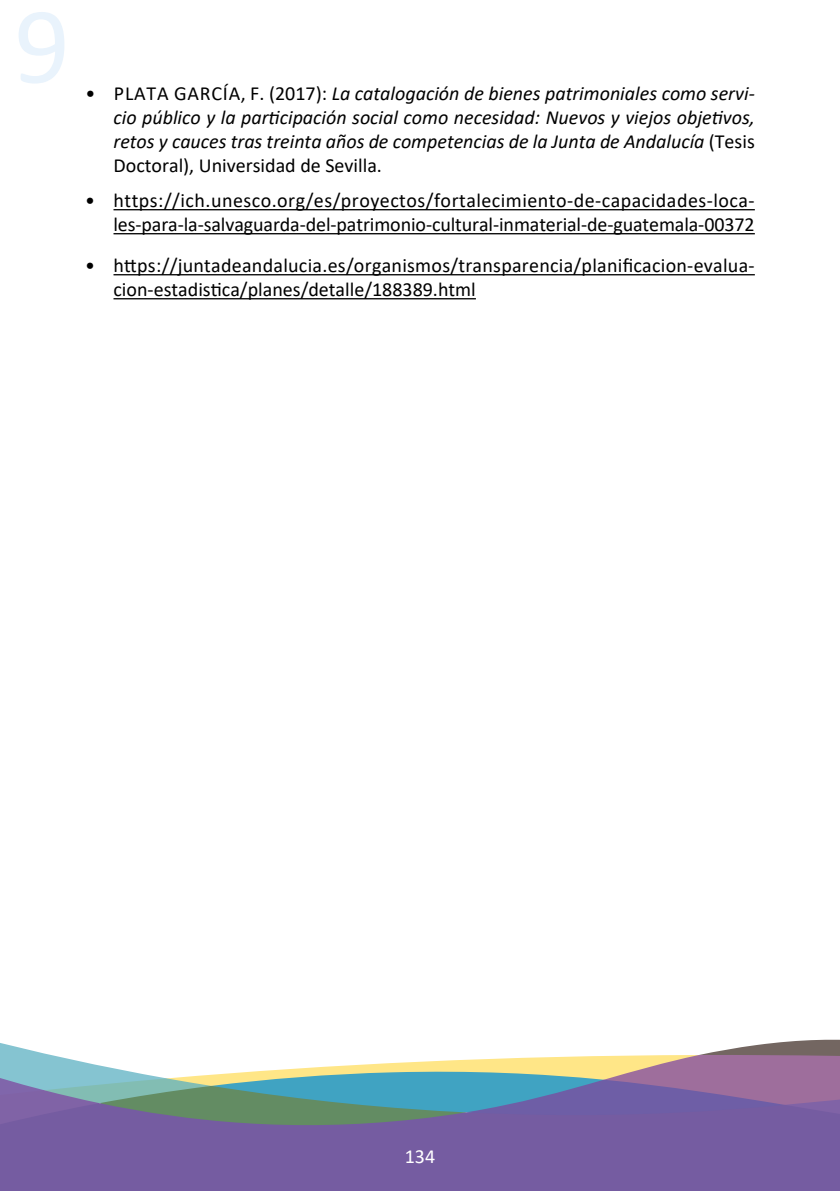
<style>
.page{position:relative;width:840px;height:1191px;background:#fff}
.page>*{position:absolute;margin:0;border:0;box-sizing:border-box;transform-origin:0 0}
.t1{font:110px "Calibri";color:#e9f3fc}
.t2{font:italic 20px/24px "Calibri";color:#000;text-align:justify}
.t3{font:20px/24px "Calibri";letter-spacing:-.005em;color:#000;text-align:right}
.t4{font:20px/24px "Calibri";letter-spacing:.015em;color:#000}
.t5{font:20px "Calibri";color:#fff}
.s1{font-style:normal}
</style>
<div class="page">
<svg style="left:0;top:1039px;width:839px;height:64px"></svg>
<svg style="left:0;top:1103px;width:839px;height:58px;background:#72629b"></svg>
<div style="left:0;top:1161px;width:839px;height:30px;background:#755ca1"></div>
<hr style="left:113px;top:209px;width:641px;height:1px;background:#000">
<hr style="left:113px;top:233px;width:641px;height:1px;background:#000">
<hr style="left:113px;top:274px;width:641px;height:1px;background:#000">
<hr style="left:113px;top:298px;width:362px;height:1px;background:#000">
<h1 class="t1" style="left:14px;top:-30px;width:57px">9</h1>
<p class="t2" style="left:113px;top:81px;width:642px;text-indent:-28px"><span class="s1">• PLATA GARCÍA, F. (2017):</span> La catalogación de bienes patrimoniales como servi&shy;cio público y la participación social como necesidad: Nuevos y viejos objetivos, retos y cauces tras treinta años de competencias de la Junta de Andalucía <span class="s1">(Tesis Doctoral), Universidad de Sevilla.</span></p>
<p class="t3" style="left:85px;top:188px;width:670px">• https://ich.unesco.org/es/proyectos/fortalecimiento-de-capacidades-loca&shy;les-para-la-salvaguarda-del-patrimonio-cultural-inmaterial-de-guatemala-00372</p>
<p class="t4" style="left:113px;top:253px;width:642px;text-indent:-28px">• https://juntadeandalucia.es/organismos/transparencia/planificacion-evalua&shy;cion-estadistica/planes/detalle/188389.html</p>
<p class="t5" style="left:404px;top:1142px;width:32px">134</p>
</div>
